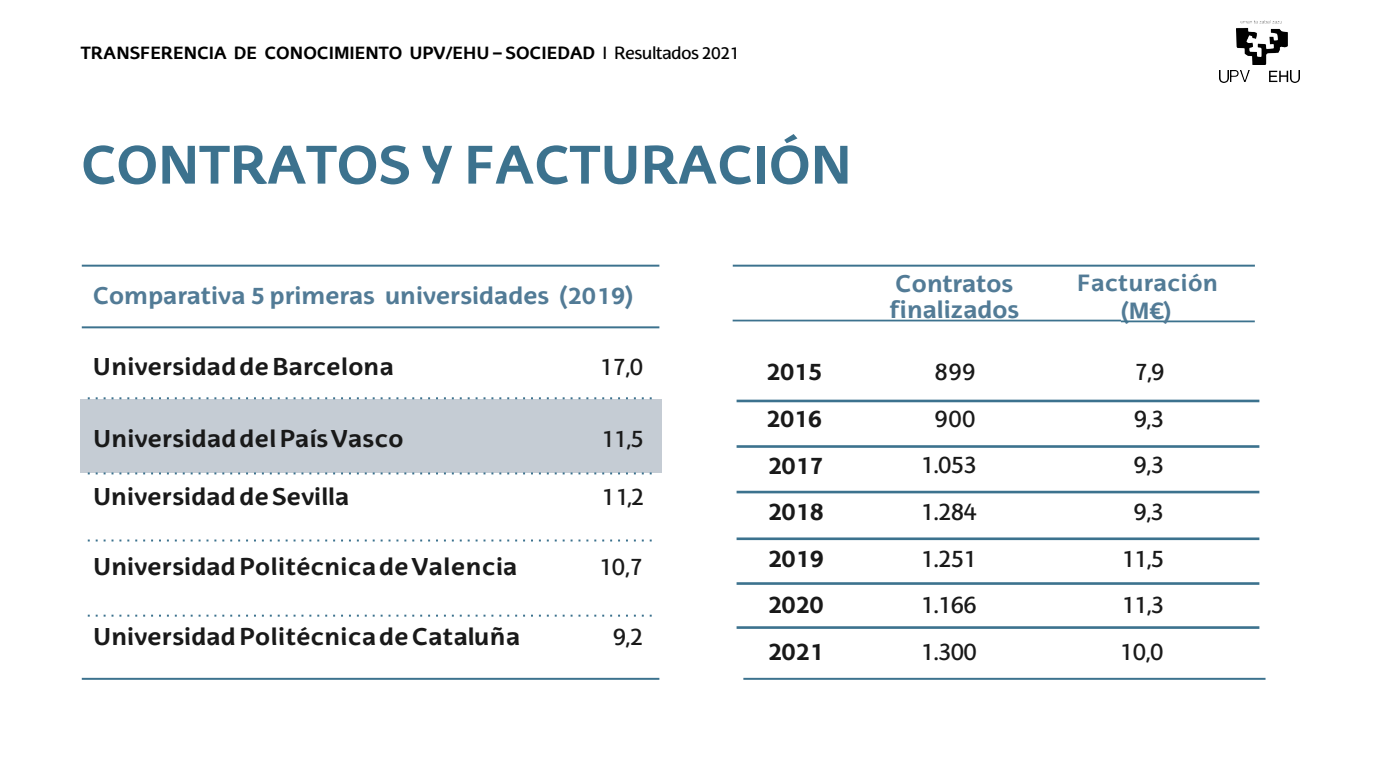
<style>
.page{position:relative;width:1386px;height:780px;background:#fff}
.page>*{position:absolute;margin:0;border:0;box-sizing:border-box;transform-origin:0 0}
.t1{font:700 52.5px "EHU Sans";color:#3c728e}
.t2{font:700 23.62px "EHU Sans";letter-spacing:.01em;color:#191919}
.t3{font:23.62px "EHU Sans";letter-spacing:-.035em;color:#191919}
.t4{font:700 23.62px "EHU Sans";color:#527b96}
.t5{font:700 22.75px "EHU Sans";letter-spacing:.02em;color:#527b96}
.t6{font:700 17.15px "EHU Sans";color:#000}
.s1{font-weight:400}
</style>
<div class="page">
<img style="left:1236px;top:20px;width:50px;height:44px">
<svg style="left:1219px;top:71px;width:8px;height:11px"></svg>
<img style="left:1230px;top:71px;width:19px;height:11px">
<svg style="left:1269px;top:71px;width:30px;height:11px"></svg>
<div style="left:81px;top:399px;width:580px;height:73px;background:#c5ccd4"></div>
<svg style="left:88px;top:397px;width:564px;height:2px"></svg>
<svg style="left:88px;top:472px;width:568px;height:2px"></svg>
<svg style="left:732px;top:319px;width:522px;height:3px;background:#8faebe"></svg>
<hr style="left:82px;top:326px;width:577px;height:2px;background:#3c728e">
<hr style="left:736px;top:399px;width:523px;height:3px;background:#3c728e">
<hr style="left:736px;top:445px;width:523px;height:2px;background:#3c728e">
<hr style="left:736px;top:490px;width:523px;height:3px;background:#3c728e">
<hr style="left:736px;top:537px;width:523px;height:3px;background:#3c728e">
<hr style="left:736px;top:582px;width:523px;height:2px;background:#3c728e">
<hr style="left:736px;top:626px;width:523px;height:2px;background:#3c728e">
<svg style="left:88px;top:539px;width:564px;height:2px"></svg>
<svg style="left:88px;top:614px;width:564px;height:2px"></svg>
<hr style="left:82px;top:677px;width:577px;height:2px;background:#3c728e">
<hr style="left:743px;top:677px;width:522px;height:2px;background:#3c728e">
<hr style="left:82px;top:264px;width:577px;height:2px;background:#3c728e">
<hr style="left:732px;top:264px;width:522px;height:2px;background:#3c728e">
<p class="t6" style="left:81px;top:42px;width:660px">TRANSFERENCIA DE CONOCIMIENTO UPV/EHU – SOCIEDAD <span class="s1">I Resultados 2021</span></p>
<h2 class="t1" style="left:81px;top:132px;width:772px">CONTRATOS Y FACTURACIÓN</h2>
<p class="t4" style="left:93px;top:280px;width:542px">Comparativa 5 primeras universidades (2019)</p>
<p class="t4" style="left:895px;top:269px;width:120px">Contratos</p>
<p class="t5" style="left:1077px;top:269px;width:142px">Facturación</p>
<p class="t4" style="left:889px;top:294px;width:131px">finalizados</p>
<p class="t5" style="left:1120px;top:296px;width:52px">(M€)</p>
<p class="t2" style="left:93px;top:351px;width:302px">UniversidaddeBarcelona</p>
<p class="t3" style="left:600px;top:352px;width:45px">17,0</p>
<p class="t2" style="left:93px;top:423px;width:312px">UniversidaddelPaísVasco</p>
<p class="t3" style="left:601px;top:424px;width:44px">11,5</p>
<p class="t2" style="left:93px;top:481px;width:258px">UniversidaddeSevilla</p>
<p class="t3" style="left:601px;top:482px;width:44px">11,2</p>
<p class="t2" style="left:93px;top:551px;width:425px">UniversidadPolitécnicadeValencia</p>
<p class="t3" style="left:599px;top:552px;width:45px">10,7</p>
<p class="t2" style="left:93px;top:621px;width:428px">UniversidadPolitécnicadeCataluña</p>
<p class="t3" style="left:612px;top:622px;width:32px">9,2</p>
<p class="t2" style="left:766px;top:357px;width:57px">2015</p>
<p class="t3" style="left:934px;top:357px;width:43px">899</p>
<p class="t3" style="left:1134px;top:357px;width:31px">7,9</p>
<p class="t2" style="left:766px;top:403px;width:57px">2016</p>
<p class="t3" style="left:934px;top:404px;width:43px">900</p>
<p class="t3" style="left:1133px;top:404px;width:32px">9,3</p>
<p class="t2" style="left:767px;top:450px;width:57px">2017</p>
<p class="t3" style="left:920px;top:450px;width:57px">1.053</p>
<p class="t3" style="left:1133px;top:450px;width:32px">9,3</p>
<p class="t2" style="left:767px;top:496px;width:57px">2018</p>
<p class="t3" style="left:920px;top:497px;width:57px">1.284</p>
<p class="t3" style="left:1133px;top:497px;width:32px">9,3</p>
<p class="t2" style="left:767px;top:543px;width:57px">2019</p>
<p class="t3" style="left:920px;top:543px;width:58px">1.251</p>
<p class="t3" style="left:1121px;top:543px;width:44px">11,5</p>
<p class="t2" style="left:767px;top:589px;width:57px">2020</p>
<p class="t3" style="left:920px;top:590px;width:57px">1.166</p>
<p class="t3" style="left:1121px;top:590px;width:44px">11,3</p>
<p class="t2" style="left:767px;top:636px;width:57px">2021</p>
<p class="t3" style="left:920px;top:636px;width:57px">1.300</p>
<p class="t3" style="left:1119px;top:637px;width:45px">10,0</p>
</div>
